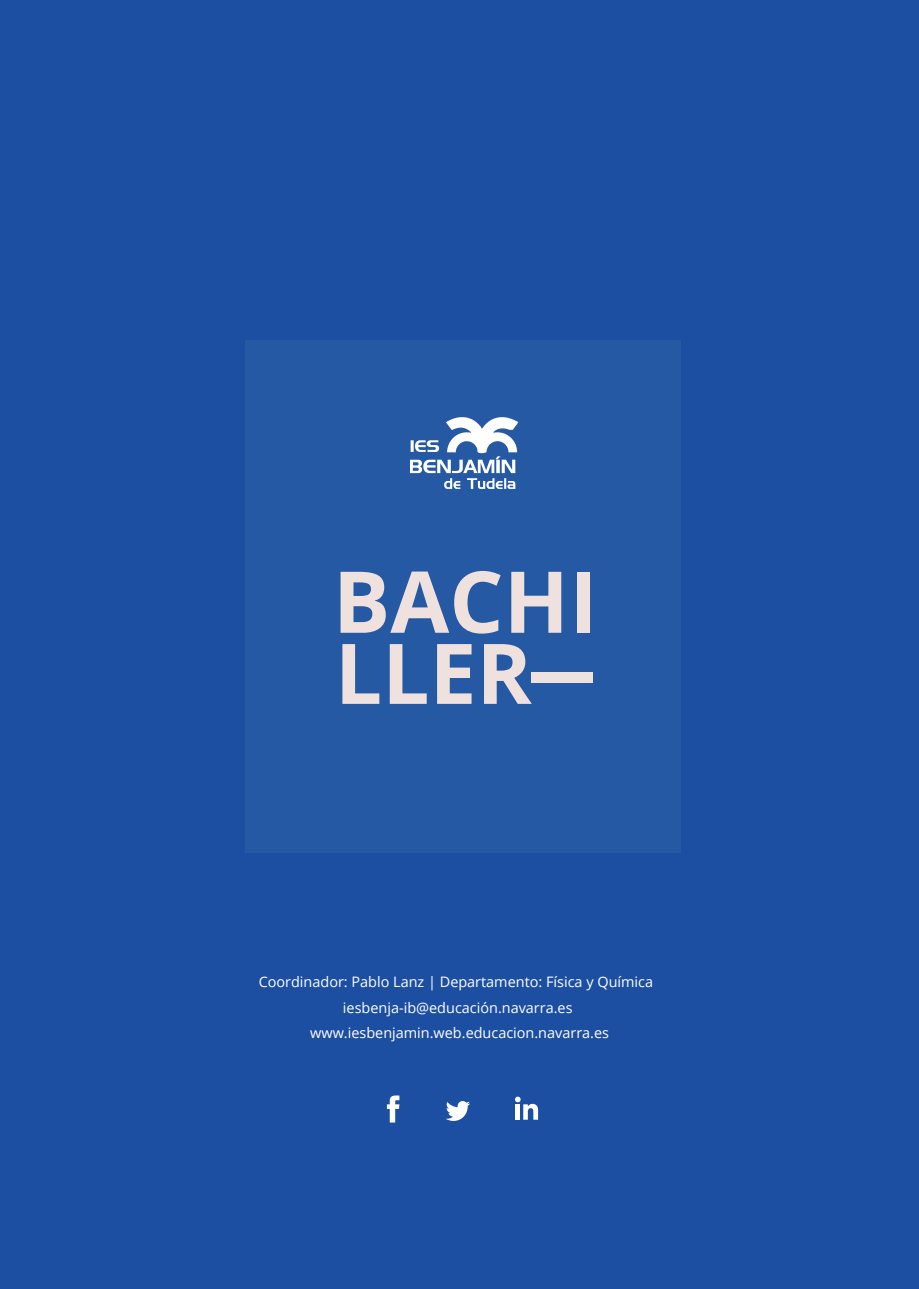
<style>
.page{position:relative;width:919px;height:1289px;background:#fff}
.page>*{position:absolute;margin:0;border:0;box-sizing:border-box;transform-origin:0 0}
.t1{font:700 85.35px "Open Sans";color:#efe1dd}
.t2{font:700 83.7px "Open Sans";color:#efe1dd}
.t3{font:14.4px/25.2px "Open Sans";color:#fff;text-align:center}
</style>
<div class="page">
<div style="left:0;top:0;width:918px;height:1288px;background:#1c4fa2"></div>
<svg style="left:515px;top:1096px;width:23px;height:23px"></svg>
<svg style="left:387px;top:1095px;width:12px;height:27px"></svg>
<svg style="left:446px;top:1101px;width:24px;height:19px"></svg>
<div style="left:244px;top:340px;width:436px;height:512px;background:#2659a3"></div>
<div style="left:530px;top:672px;width:62px;height:11px;background:#efe1dd"></div>
<img style="left:410px;top:417px;width:109px;height:71px">
<h1 class="t1" style="left:333px;top:541px;width:266px">BACHI</h1>
<h2 class="t2" style="left:335px;top:614px;width:198px">LLER</h2>
<p class="t3" style="left:259px;top:969px;width:396px">Coordinador: Pablo Lanz | Departamento: Física y Química iesbenja-ib@educación.navarra.es www.iesbenjamin.web.educacion.navarra.es</p>
</div>
